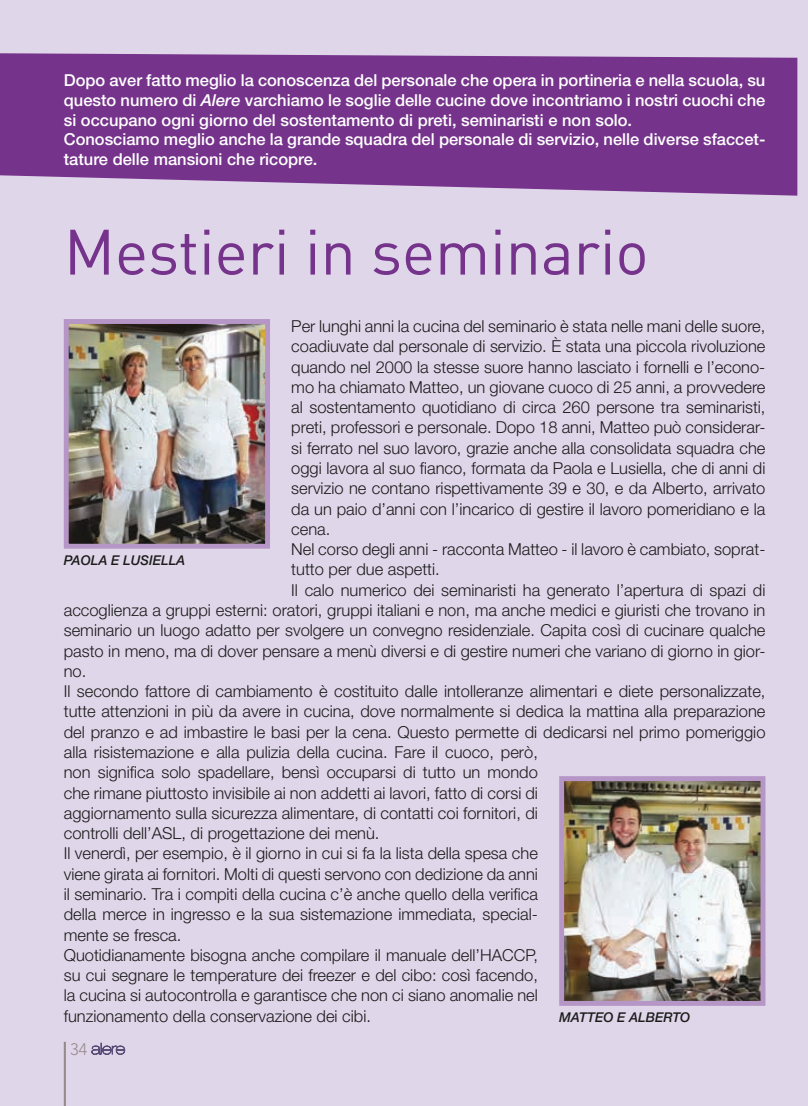
<style>
.page{position:relative;width:808px;height:1106px;background:#e0d6ea}
.page>*{position:absolute;margin:0;border:0;box-sizing:border-box;transform-origin:0 0}
.t1{font:63px "DIN";letter-spacing:-.005em;color:#76338b}
.t2{font:300 16.5px "Helvetica Neue";color:#1c1c1b}
.t3{font:500 16.5px/19.8px "Helvetica Neue";color:#fff}
.t4{font:300 16.5px "Avenir";color:#978a8b}
.t5{font:italic 500 13.5px "Helvetica Neue";color:#1c1c1b}
.s1{font-style:italic}
</style>
<div class="page">
<svg style="left:0;top:53px;width:797px;height:143px;background:#7f4193"></svg>
<img style="left:70px;top:325px;width:194px;height:217px">
<div style="left:64px;top:319px;width:206px;height:229px;border:5px solid #b596c6"></div>
<img style="left:565px;top:782px;width:194px;height:217px">
<div style="left:559px;top:776px;width:206px;height:229px;border:5px solid #b596c6"></div>
<hr style="left:64px;top:1041px;width:2px;height:65px;background:#978a8b">
<svg style="left:91px;top:1042px;width:34px;height:12px"></svg>
<p class="t3" style="left:64px;top:70px;width:703px">Dopo aver fatto meglio la conoscenza del personale che opera in portineria e nella scuola, su questo numero di <span class="s1">Alere</span> varchiamo le soglie delle cucine dove incontriamo i nostri cuochi che si occupano ogni giorno del sostentamento di preti, seminaristi e non solo.<br>Conosciamo meglio anche la grande squadra del personale di servizio, nelle diverse sfaccet&shy;tature delle mansioni che ricopre.</p>
<h1 class="t1" style="left:64px;top:212px;width:586px">Mestieri in seminario</h1>
<p class="t2" style="left:291px;top:316px;width:476px">Per lunghi anni la cucina del seminario è stata nelle mani delle suore,</p>
<p class="t2" style="left:291px;top:336px;width:476px">coadiuvate dal personale di servizio. È stata una piccola rivoluzione</p>
<p class="t2" style="left:291px;top:356px;width:476px">quando nel 2000 la stesse suore hanno lasciato i fornelli e l’econo-</p>
<p class="t2" style="left:291px;top:377px;width:476px">mo ha chiamato Matteo, un giovane cuoco di 25 anni, a provvedere</p>
<p class="t2" style="left:291px;top:397px;width:476px">al sostentamento quotidiano di circa 260 persone tra seminaristi,</p>
<p class="t2" style="left:291px;top:417px;width:476px">preti, professori e personale. Dopo 18 anni, Matteo può considerar-</p>
<p class="t2" style="left:291px;top:438px;width:476px">si ferrato nel suo lavoro, grazie anche alla consolidata squadra che</p>
<p class="t2" style="left:291px;top:458px;width:476px">oggi lavora al suo fianco, formata da Paola e Lusiella, che di anni di</p>
<p class="t2" style="left:291px;top:478px;width:476px">servizio ne contano rispettivamente 39 e 30, e da Alberto, arrivato</p>
<p class="t2" style="left:291px;top:498px;width:476px">da un paio d’anni con l’incarico di gestire il lavoro pomeridiano e la</p>
<p class="t2" style="left:291px;top:519px;width:41px">cena.</p>
<p class="t2" style="left:291px;top:539px;width:476px">Nel corso degli anni - racconta Matteo - il lavoro è cambiato, soprat-</p>
<p class="t2" style="left:291px;top:559px;width:150px">tutto per due aspetti.</p>
<p class="t2" style="left:291px;top:580px;width:476px">Il calo numerico dei seminaristi ha generato l’apertura di spazi di</p>
<p class="t2" style="left:64px;top:600px;width:703px">accoglienza a gruppi esterni: oratori, gruppi italiani e non, ma anche medici e giuristi che trovano in</p>
<p class="t2" style="left:64px;top:620px;width:703px">seminario un luogo adatto per svolgere un convegno residenziale. Capita così di cucinare qualche</p>
<p class="t2" style="left:64px;top:640px;width:703px">pasto in meno, ma di dover pensare a menù diversi e di gestire numeri che variano di giorno in gior-</p>
<p class="t2" style="left:64px;top:661px;width:24px">no.</p>
<p class="t2" style="left:64px;top:681px;width:703px">Il secondo fattore di cambiamento è costituito dalle intolleranze alimentari e diete personalizzate,</p>
<p class="t2" style="left:64px;top:701px;width:703px">tutte attenzioni in più da avere in cucina, dove normalmente si dedica la mattina alla preparazione</p>
<p class="t2" style="left:64px;top:721px;width:703px">del pranzo e ad imbastire le basi per la cena. Questo permette di dedicarsi nel primo pomeriggio</p>
<p class="t2" style="left:64px;top:742px;width:476px">alla risistemazione e alla pulizia della cucina. Fare il cuoco, però,</p>
<p class="t2" style="left:64px;top:762px;width:476px">non significa solo spadellare, bensì occuparsi di tutto un mondo</p>
<p class="t2" style="left:64px;top:782px;width:476px">che rimane piuttosto invisibile ai non addetti ai lavori, fatto di corsi di</p>
<p class="t2" style="left:64px;top:803px;width:476px">aggiornamento sulla sicurezza alimentare, di contatti coi fornitori, di</p>
<p class="t2" style="left:64px;top:823px;width:317px">controlli dell’ASL, di progettazione dei menù.</p>
<p class="t2" style="left:64px;top:843px;width:476px">Il venerdì, per esempio, è il giorno in cui si fa la lista della spesa che</p>
<p class="t2" style="left:64px;top:863px;width:476px">viene girata ai fornitori. Molti di questi servono con dedizione da anni</p>
<p class="t2" style="left:64px;top:884px;width:476px">il seminario. Tra i compiti della cucina c’è anche quello della verifica</p>
<p class="t2" style="left:64px;top:904px;width:476px">della merce in ingresso e la sua sistemazione immediata, special-</p>
<p class="t2" style="left:64px;top:924px;width:119px">mente se fresca.</p>
<p class="t2" style="left:64px;top:945px;width:476px">Quotidianamente bisogna anche compilare il manuale dell’HACCP,</p>
<p class="t2" style="left:64px;top:965px;width:476px">su cui segnare le temperature dei freezer e del cibo: così facendo,</p>
<p class="t2" style="left:64px;top:985px;width:476px">la cucina si autocontrolla e garantisce che non ci siano anomalie nel</p>
<p class="t2" style="left:64px;top:1005px;width:309px">funzionamento della conservazione dei cibi.</p>
<p class="t5" style="left:64px;top:552px;width:123px">PAOLA E LUSIELLA</p>
<p class="t5" style="left:559px;top:1009px;width:133px">MATTEO E ALBERTO</p>
<p class="t4" style="left:70px;top:1039px;width:19px">34</p>
</div>
